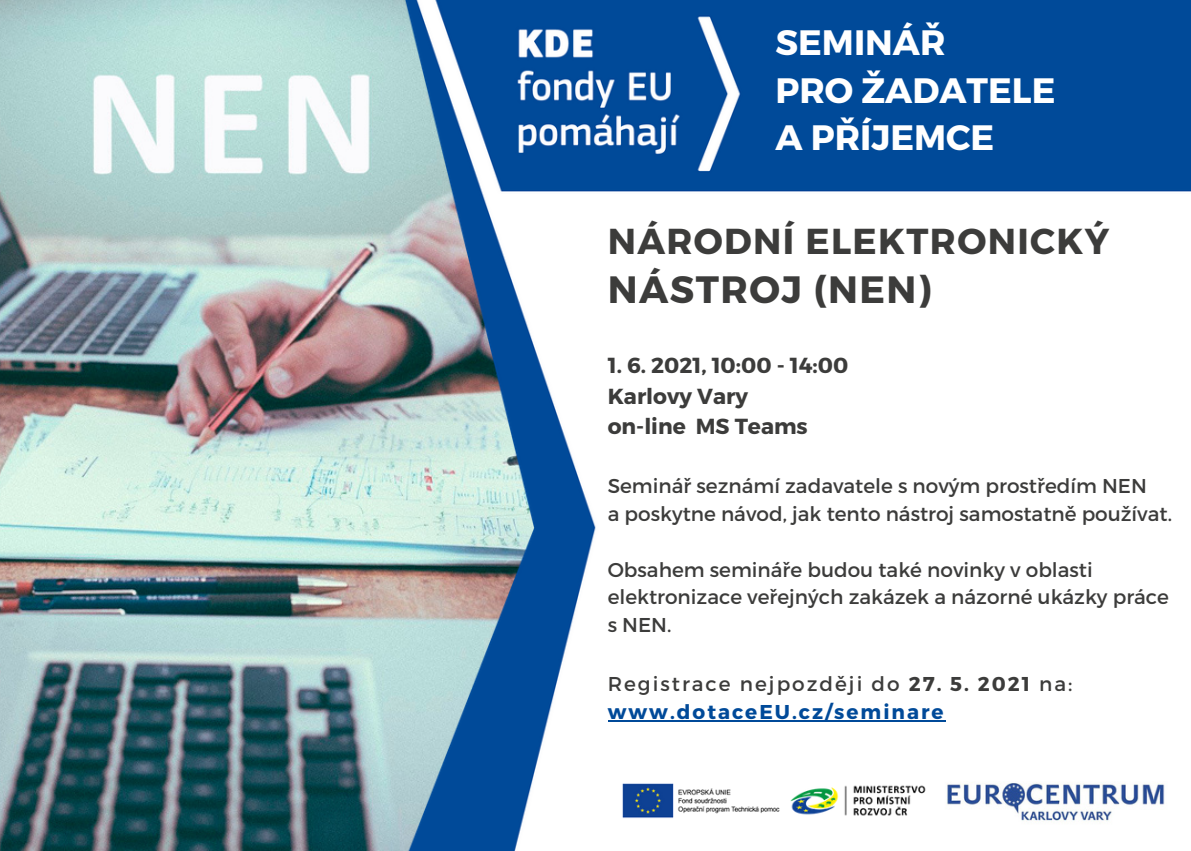
<style>
.page{position:relative;width:1191px;height:851px;background:#fff}
.page>*{position:absolute;margin:0;border:0;box-sizing:border-box;transform-origin:0 0}
.t1{font:700 38px "Montserrat";letter-spacing:.04em;color:#3c3c3b}
.t2{font:700 36px "Montserrat";letter-spacing:.04em;color:#3c3c3b}
.t3{font:700 35.2px "Montserrat";color:#fff}
.t4{font:700 21.8px "Montserrat";color:#3c3c3b}
.t5{font:20px "Montserrat";color:#3c3c3b}
.t6{font:20px "Montserrat";letter-spacing:.1em;color:#3c3c3b}
.t7{font:700 20px "Montserrat";letter-spacing:.1em;color:#004a99}
.s1{font-weight:700}
</style>
<div class="page">
<img style="left:0;top:0;width:688px;height:850px">
<img style="left:403px;top:1px;width:788px;height:849px">
<img style="left:622px;top:782px;width:307px;height:36px">
<hr style="left:608px;top:720px;width:338px;height:1px;background:#004a99">
<img style="left:939px;top:774px;width:234px;height:53px">
<p class="t3" style="left:775px;top:19px;width:172px">SEMINÁŘ</p>
<p class="t3" style="left:775px;top:67px;width:281px">PRO ŽADATELE</p>
<p class="t3" style="left:775px;top:115px;width:220px">A PŘÍJEMCE</p>
<p class="t2" style="left:608px;top:217px;width:503px">NÁRODNÍ ELEKTRONICKÝ</p>
<p class="t1" style="left:608px;top:265px;width:325px">NÁSTROJ (NEN)</p>
<p class="t4" style="left:608px;top:351px;width:242px">1. 6. 2021, 10:00 - 14:00</p>
<p class="t4" style="left:608px;top:382px;width:142px">Karlovy Vary</p>
<p class="t4" style="left:608px;top:412px;width:202px">on-line MS Teams</p>
<p class="t5" style="left:608px;top:472px;width:541px">Seminář seznámí zadavatele s novým prostředím NEN</p>
<p class="t5" style="left:608px;top:500px;width:566px">a poskytne návod, jak tento nástroj samostatně používat.</p>
<p class="t5" style="left:608px;top:556px;width:487px">Obsahem semináře budou také novinky v oblasti</p>
<p class="t5" style="left:608px;top:584px;width:563px">elektronizace veřejných zakázek a názorné ukázky práce</p>
<p class="t5" style="left:608px;top:612px;width:65px">s NEN.</p>
<p class="t6" style="left:608px;top:670px;width:466px">Registrace nejpozději do <span class="s1">27. 5. 2021</span> na:</p>
<p class="t7" style="left:608px;top:698px;width:337px">www.dotaceEU.cz/seminare</p>
</div>
